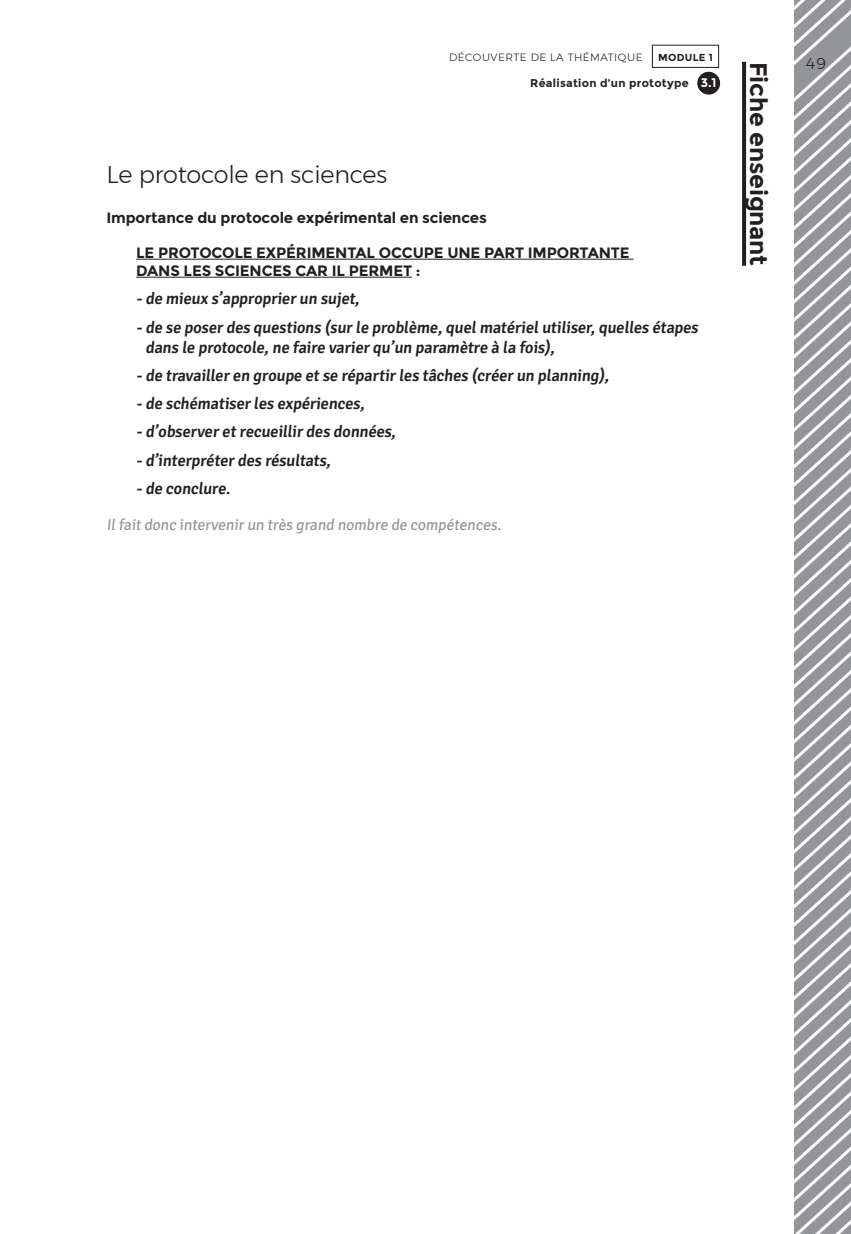
<style>
.page{position:relative;width:851px;height:1234px;background:#fff}
.page>*{position:absolute;margin:0;border:0;box-sizing:border-box;transform-origin:0 0}
.t1{font:300 24px "Montserrat";letter-spacing:-.01em;color:#231f20}
.t2{font:700 24px "Montserrat";letter-spacing:-.01em;color:#231f20}
.t3{font:600 16.5px/19.8px "Signika Negative";color:#231f20}
.t4{font:15.75px "Signika Negative";color:#939598}
.t5{font:300 15.6px "Montserrat";color:#231f20}
.t6{font:700 15px/18px "Montserrat";letter-spacing:-.01em;color:#231f20}
.t7{font:700 11.25px "Montserrat";letter-spacing:.025em;color:#231f20}
.t8{font:300 10.5px "Montserrat";letter-spacing:.05em;color:#231f20}
.t9{font:700 10.2px "Montserrat";color:#231f20}
.s1{font-size:12.45px;color:#fff}
</style>
<div class="page">
<svg style="left:742px;top:62px;width:4px;height:204px"></svg>
<div style="left:652px;top:45px;width:67px;height:23px;border:1px solid #231f20"></div>
<div style="left:697px;top:72px;width:23px;height:23px;background:#231f20;border-radius:50%"></div>
<svg style="left:794px;top:0;width:56px;height:1233px"></svg>
<hr style="left:136px;top:259px;width:497px;height:1px;background:#231f20">
<hr style="left:136px;top:277px;width:276px;height:1px;background:#231f20">
<p class="t8" style="left:449px;top:49px;width:18px">Déco</p>
<p class="t8" style="left:482px;top:49px;width:24px">uverte</p>
<p class="t8" style="left:530px;top:49px;width:60px">de la thémati</p>
<p class="t8" style="left:617px;top:49px;width:24px">que</p>
<p class="t9" style="left:658px;top:52px;width:19px">Module</p>
<p class="t9" style="left:708px;top:52px;width:6px">1</p>
<p class="t7" style="left:530px;top:76px;width:188px">Réalisation d’un prototype <span class="s1">3.1</span></p>
<h1 class="t1" style="left:106px;top:157px;width:282px">Le protocole en sciences</h1>
<p class="t6" style="left:106px;top:209px;width:382px">Importance du protocole expérimental en sciences</p>
<p class="t6" style="left:136px;top:244px;width:495px">LE PROTOCOLE EXPÉRIMENTAL OCCUPE UNE PART IMPORTANTE<br>DANS LES SCIENCES CAR IL PERMET :</p>
<p class="t3" style="left:136px;top:289px;width:227px">- de mieux s’approprier un sujet,</p>
<p class="t3" style="left:145px;top:317px;width:556px;text-indent:-9px">- de se poser des questions (sur le problème,quel matériel utiliser,quelles étapes dans le protocole,ne faire varier qu’un paramètre à la fois),</p>
<p class="t3" style="left:136px;top:365px;width:477px">- de travailler en groupe et se répartir les tâches (créer un planning),</p>
<p class="t3" style="left:136px;top:394px;width:232px">- de schématiser les expériences,</p>
<p class="t3" style="left:136px;top:422px;width:263px">- d’observer et recueillir des données,</p>
<p class="t3" style="left:136px;top:450px;width:198px">- d’interpréter des résultats,</p>
<p class="t3" style="left:136px;top:479px;width:98px">- de conclure.</p>
<p class="t4" style="left:106px;top:515px;width:398px">Ilfait donc intervenir un très grand nombre de compétences.</p>
<h1 class="t2" style="left:772px;top:62px;width:205px;rotate:90deg">Fiche enseignant</h1>
<p class="t5" style="left:806px;top:52px;width:21px">49</p>
</div>
